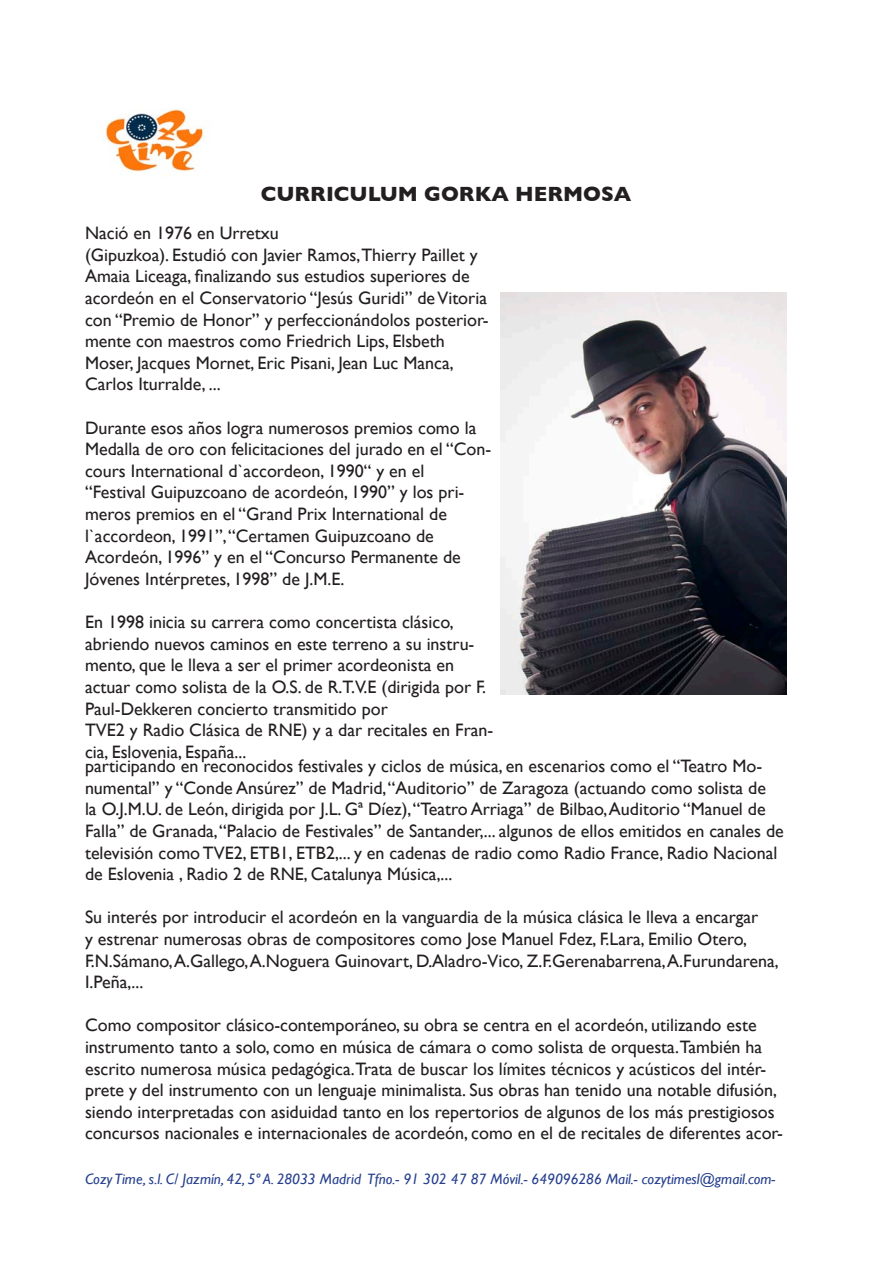
<style>
.page{position:relative;width:893px;height:1263px;background:#fff}
.page>*{position:absolute;margin:0;border:0;box-sizing:border-box;transform-origin:0 0}
.t1{font:700 21px "Gill Sans";color:#231f20}
.t2{font:18px/21.6px "Gill Sans";color:#231f20}
.t3{font:italic 15px "Gill Sans";color:#253f8e}
</style>
<div class="page">
<img style="left:100px;top:108px;width:111px;height:68px">
<img style="left:500px;top:292px;width:287px;height:403px">
<p class="t1" style="left:261px;top:181px;width:372px">CURRICULUM GORKA HERMOSA</p>
<p class="t2" style="left:85px;top:222px;width:195px">Nació en 1976 en Urretxu</p>
<p class="t2" style="left:85px;top:244px;width:394px">(Gipuzkoa). Estudió con Javier Ramos,Thierry Paillet y<br>Amaia Liceaga, finalizando sus estudios superiores de</p>
<p class="t2" style="left:85px;top:287px;width:405px;text-align:justify">acordeón en el Conservatorio “Jesús Guridi” de Vitoria con “Premio de Honor” y perfeccionándolos posterior&shy;mente con maestros como Friedrich Lips, Elsbeth</p>
<p class="t2" style="left:85px;top:352px;width:370px">Moser, Jacques Mornet, Eric Pisani, Jean Luc Manca,</p>
<p class="t2" style="left:85px;top:373px;width:137px">Carlos Iturralde, ...</p>
<p class="t2" style="left:85px;top:417px;width:408px">Durante esos años logra numerosos premios como la<br>Medalla de oro con felicitaciones del jurado en el “Con&shy;cours International d`accordeon, 1990“ y en el</p>
<p class="t2" style="left:85px;top:481px;width:381px">“Festival Guipuzcoano de acordeón, 1990” y los pri&shy;meros premios en el “Grand Prix International de l`accordeon, 1991”, “Certamen Guipuzcoano de</p>
<p class="t2" style="left:85px;top:546px;width:377px">Acordeón, 1996” y en el “Concurso Permanente de<br>Jóvenes Intérpretes, 1998” de J.M.E.</p>
<p class="t2" style="left:85px;top:611px;width:402px">En 1998 inicia su carrera como concertista clásico, abriendo nuevos caminos en este terreno a su instru&shy;mento, que le lleva a ser el primer acordeonista en actuar como solista de la O.S. de R.T.V.E (dirigida por F.<br>Paul-Dekkeren concierto transmitido por</p>
<p class="t2" style="left:85px;top:719px;width:410px">TVE2 y Radio Clásica de RNE) y a dar recitales en Fran&shy;cia, Eslovenia, España...</p>
<p class="t2" style="left:85px;top:755px;width:700px">participando en reconocidos festivales y ciclos de música, en escenarios como el “Teatro Mo&shy;numental” y “Conde Ansúrez” de Madrid, “Auditorio” de Zaragoza (actuando como solista de<br>la O.J.M.U. de León, dirigida por J.L. Gª Díez), “Teatro Arriaga” de Bilbao, Auditorio “Manuel de Falla” de Granada, “Palacio de Festivales” de Santander,... algunos de ellos emitidos en canales de televisión como TVE2, ETB1, ETB2,... y en cadenas de radio como Radio France, Radio Nacional de Eslovenia , Radio 2 de RNE, Catalunya Música,...</p>
<p class="t2" style="left:85px;top:906px;width:695px">Su interés por introducir el acordeón en la vanguardia de la música clásica le lleva a encargar<br>y estrenar numerosas obras de compositores como Jose Manuel Fdez, F.Lara, Emilio Otero, F.N.Sámano, A.Gallego, A.Noguera Guinovart, D.Aladro-Vico, Z.F.Gerenabarrena, A.Furundarena, I.Peña,...</p>
<p class="t2" style="left:85px;top:1014px;width:700px">Como compositor clásico-contemporáneo, su obra se centra en el acordeón, utilizando este instrumento tanto a solo, como en música de cámara o como solista de orquesta.También ha escrito numerosa música pedagógica.Trata de buscar los límites técnicos y acústicos del intér&shy;prete y del instrumento con un lenguaje minimalista. Sus obras han tenido una notable difusión, siendo interpretadas con asiduidad tanto en los repertorios de algunos de los más prestigiosos concursos nacionales e internacionales de acordeón, como en el de recitales de diferentes acor-</p>
<p class="t3" style="left:85px;top:1170px;width:692px">Cozy Time, s.l. C/ Jazmín, 42, 5º A. 28033 Madrid Tfno.- 91 302 47 87 Móvil.- 649096286 Mail.- cozytimesl@gmail.com-</p>
</div>
